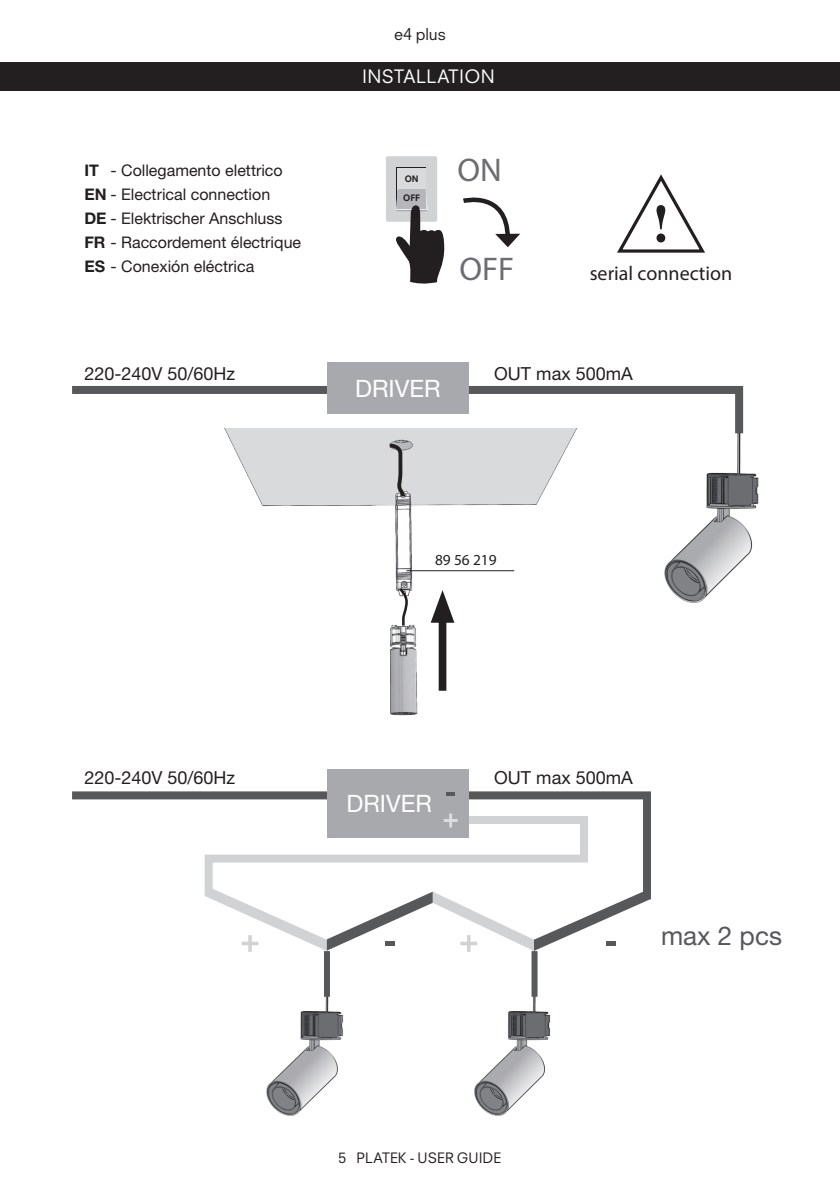
<style>
.page{position:relative;width:840px;height:1191px;background:#fff}
.page>*{position:absolute;margin:0;border:0;box-sizing:border-box;transform-origin:0 0}
.t1{font:32.8px "Myriad Pro";color:#6c6d70}
.t2{font:26px "Helvetica Neue LT Std";color:#57585a}
.t3{font:24px "Helvetica Neue LT Std";color:#fff}
.t4{font:20px "Myriad Pro";color:#231f20}
.t5{font:18px "Helvetica Neue LT Std";color:#231f20}
.t6{font:18px "Neuzeit SLT Std";letter-spacing:.02em;color:#fff}
.t7{font:16px "Helvetica Neue LT Std";color:#231f20}
.t8{font:16px "Neuzeit SLT Std";letter-spacing:-.005em;color:#231f20}
.t9{font:15.4px "Myriad Pro";color:#231f20}
.t10{font:14px "Neuzeit SLT Std";letter-spacing:.005em;color:#231f20}
.t11{font:800 8.6px "Neuzeit SLT Std";color:#231f20}
.s1{font-weight:700}
</style>
<div class="page">
<img style="left:285px;top:996px;width:59px;height:121px">
<svg style="left:266px;top:1011px;width:76px;height:104px"></svg>
<div style="left:324px;top:951px;width:6px;height:45px;background:#57585a"></div>
<img style="left:493px;top:975px;width:58px;height:142px">
<svg style="left:474px;top:1011px;width:75px;height:104px"></svg>
<div style="left:531px;top:951px;width:6px;height:45px;background:#57585a"></div>
<svg style="left:72px;top:787px;width:579px;height:25px"></svg>
<img style="left:230px;top:441px;width:341px;height:275px">
<svg style="left:386px;top:442px;width:22px;height:58px"></svg>
<svg style="left:397px;top:586px;width:12px;height:42px"></svg>
<hr style="left:406px;top:570px;width:108px;height:1px;background:#231f20">
<div style="left:438px;top:609px;width:8px;height:81px;background:#231f20"></div>
<svg style="left:430px;top:590px;width:24px;height:33px"></svg>
<div style="left:0;top:62px;width:839px;height:29px;background:#231f20"></div>
<img style="left:688px;top:441px;width:71px;height:162px">
<svg style="left:664px;top:473px;width:93px;height:129px"></svg>
<svg style="left:72px;top:382px;width:672px;height:59px"></svg>
<svg style="left:463px;top:197px;width:57px;height:50px"></svg>
<div style="left:386px;top:156px;width:51px;height:66px;background:#d1d2d4;border-radius:2px"></div>
<svg style="left:396px;top:167px;width:30px;height:22px"></svg>
<div style="left:397px;top:168px;width:28px;height:22px;background:#d9dadc"></div>
<svg style="left:396px;top:189px;width:48px;height:95px"></svg>
<div style="left:327px;top:362px;width:141px;height:51px;background:#a8a9ad"></div>
<div style="left:327px;top:770px;width:141px;height:68px;background:#a8a9ad"></div>
<svg style="left:446px;top:792px;width:8px;height:4px"></svg>
<svg style="left:204px;top:812px;width:447px;height:140px"></svg>
<svg style="left:617px;top:174px;width:88px;height:79px"></svg>
<svg style="left:389px;top:647px;width:28px;height:67px;background:#b0b1b4"></svg>
<p class="t7" style="left:84px;top:161px;width:200px"><span class="s1">IT</span> - Collegamento elettrico</p>
<p class="t7" style="left:84px;top:185px;width:187px"><span class="s1">EN</span> - Electrical connection</p>
<p class="t7" style="left:84px;top:209px;width:199px"><span class="s1">DE</span> - Elektrischer Anschluss</p>
<p class="t7" style="left:84px;top:233px;width:218px"><span class="s1">FR</span> - Raccordement électrique</p>
<p class="t7" style="left:84px;top:257px;width:171px"><span class="s1">ES</span> - Conexión eléctrica</p>
<p class="t5" style="left:84px;top:363px;width:152px">220-240V 50/60Hz</p>
<p class="t8" style="left:394px;top:25px;width:53px">e4 plus</p>
<p class="t6" style="left:362px;top:66px;width:134px">INSTALLATION</p>
<p class="t11" style="left:404px;top:173px;width:15px">ON</p>
<p class="t11" style="left:403px;top:192px;width:18px">OFF</p>
<p class="t1" style="left:457px;top:149px;width:46px">ON</p>
<p class="t1" style="left:459px;top:249px;width:56px">OFF</p>
<p class="t4" style="left:589px;top:261px;width:144px">serial connection</p>
<p class="t3" style="left:355px;top:374px;width:87px">DRIVER</p>
<p class="t5" style="left:494px;top:363px;width:140px">OUT max 500mA</p>
<p class="t9" style="left:435px;top:550px;width:63px">89 56 219</p>
<p class="t5" style="left:84px;top:767px;width:152px">220-240V 50/60Hz</p>
<p class="t3" style="left:346px;top:789px;width:87px">DRIVER</p>
<p class="t5" style="left:494px;top:767px;width:140px">OUT max 500mA</p>
<p class="t2" style="left:660px;top:920px;width:122px">max 2 pcs</p>
<p class="t10" style="left:338px;top:1149px;width:164px">5 PLATEK - USER GUIDE</p>
</div>
